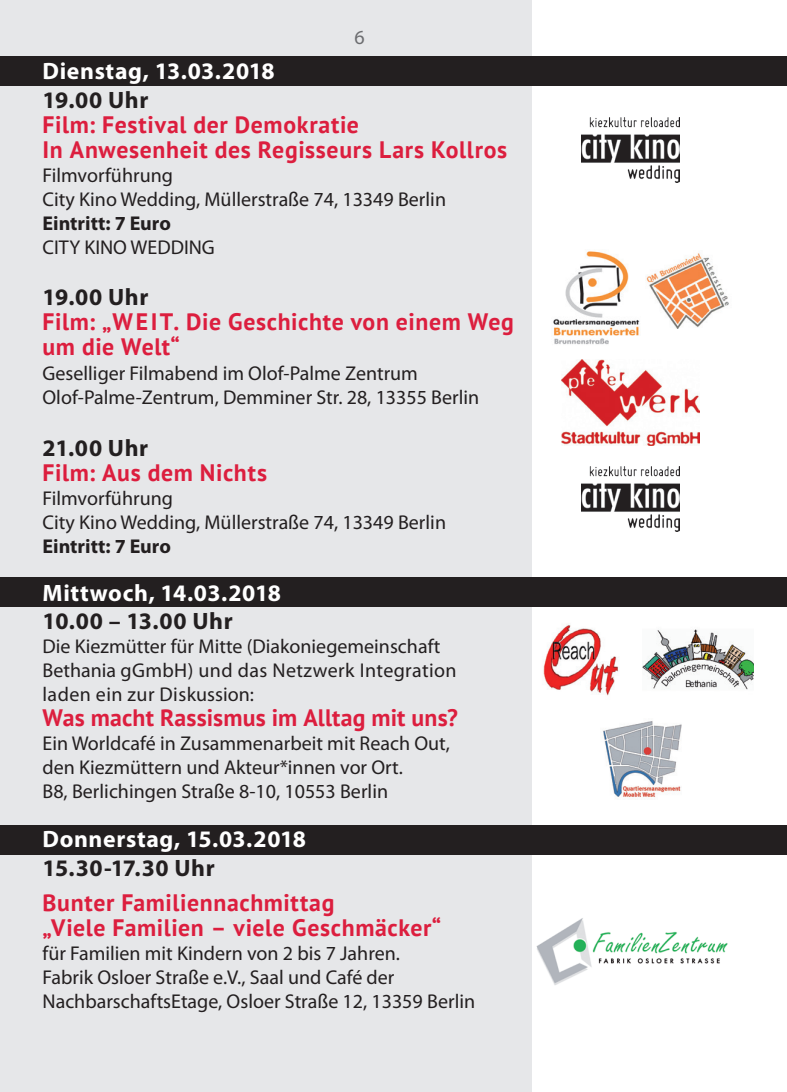
<style>
.page{position:relative;width:787px;height:1092px;background:#fff}
.page>*{position:absolute;margin:0;border:0;box-sizing:border-box;transform-origin:0 0}
.t1{font:700 23.75px/25px "PT Sans";letter-spacing:.025em;color:#dc1e3e}
.t2{font:700 23.75px "Myriad Pro";letter-spacing:.025em;color:#fff}
.t3{font:700 23.75px "Myriad Pro";letter-spacing:.025em;color:#231f20}
.t4{font:20px/24px "Myriad Pro";color:#231f20}
.t5{font:700 20px "Myriad Pro";color:#231f20}
.t6{font:20px "Myriad Pro";color:#6c6d70}
</style>
<div class="page">
<div style="left:0;top:0;width:531px;height:1091px;background:#e6e7e9"></div>
<div style="left:0;top:57px;width:787px;height:29px;background:#231f20"></div>
<div style="left:0;top:578px;width:787px;height:29px;background:#231f20"></div>
<div style="left:0;top:825px;width:787px;height:29px;background:#231f20"></div>
<img style="left:553px;top:251px;width:87px;height:94px">
<img style="left:645px;top:253px;width:84px;height:76px">
<img style="left:581px;top:118px;width:98px;height:65px">
<img style="left:581px;top:466px;width:98px;height:65px">
<img style="left:602px;top:721px;width:80px;height:77px">
<img style="left:543px;top:624px;width:76px;height:72px">
<img style="left:642px;top:629px;width:111px;height:61px">
<img style="left:536px;top:918px;width:192px;height:67px">
<img style="left:561px;top:360px;width:138px;height:86px">
<p class="t6" style="left:354px;top:25px;width:12px">6</p>
<p class="t2" style="left:43px;top:55px;width:234px">Dienstag, 13.03.2018</p>
<p class="t3" style="left:43px;top:84px;width:107px">19.00 Uhr</p>
<p class="t1" style="left:43px;top:111px;width:466px">Film: Festival der Demokratie<br>In Anwesenheit des Regisseurs Lars Kollros</p>
<p class="t4" style="left:43px;top:163px;width:405px">Filmvorführung<br>City Kino Wedding, Müllerstraße 74, 13349 Berlin</p>
<p class="t5" style="left:43px;top:210px;width:130px">Eintritt: 7 Euro</p>
<p class="t4" style="left:43px;top:235px;width:174px">CITY KINO WEDDING</p>
<p class="t3" style="left:43px;top:282px;width:107px">19.00 Uhr</p>
<p class="t1" style="left:42px;top:309px;width:473px">Film: „w eit. Die Geschichte von einem Weg um die Welt“</p>
<p class="t4" style="left:43px;top:361px;width:438px">Geselliger Filmabend im Olof-Palme Zentrum<br>Olof-Palme-Zentrum, Demminer Str. 28, 13355 Berlin</p>
<p class="t3" style="left:43px;top:432px;width:107px">21.00 Uhr</p>
<p class="t1" style="left:43px;top:459px;width:226px">Film: Aus dem Nichts</p>
<p class="t4" style="left:43px;top:486px;width:405px">Filmvorführung<br>City Kino Wedding, Müllerstraße 74, 13349 Berlin</p>
<p class="t5" style="left:43px;top:533px;width:130px">Eintritt: 7 Euro</p>
<p class="t2" style="left:43px;top:577px;width:240px">Mittwoch, 14.03.2018</p>
<p class="t3" style="left:43px;top:605px;width:192px">10.00 – 13.00 Uhr</p>
<p class="t4" style="left:43px;top:634px;width:415px">Die Kiezmütter für Mitte (Diakoniegemeinschaft<br>Bethania gGmbH) und das Netzwerk Integration laden ein zur Diskussion:</p>
<p class="t1" style="left:43px;top:705px;width:417px">Was macht Rassismus im Alltag mit uns?</p>
<p class="t4" style="left:43px;top:731px;width:409px">Ein Worldcafé in Zusammenarbeit mit Reach Out, den Kiezmüttern und Akteur*innen vor Ort.<br>B8, Berlichingen Straße 8-10, 10553 Berlin</p>
<p class="t2" style="left:43px;top:823px;width:265px">Donnerstag, 15.03.2018</p>
<p class="t3" style="left:43px;top:852px;width:174px">15.30-17.30 Uhr</p>
<p class="t1" style="left:43px;top:889px;width:400px">Bunter Familiennachmittag<br>„Viele Familien – viele Geschmäcker“</p>
<p class="t4" style="left:43px;top:941px;width:434px">für Familien mit Kindern von 2 bis 7 Jahren.<br>Fabrik Osloer Straße e.V., Saal und Café der<br>NachbarschaftsEtage, Osloer Straße 12, 13359 Berlin</p>
</div>
